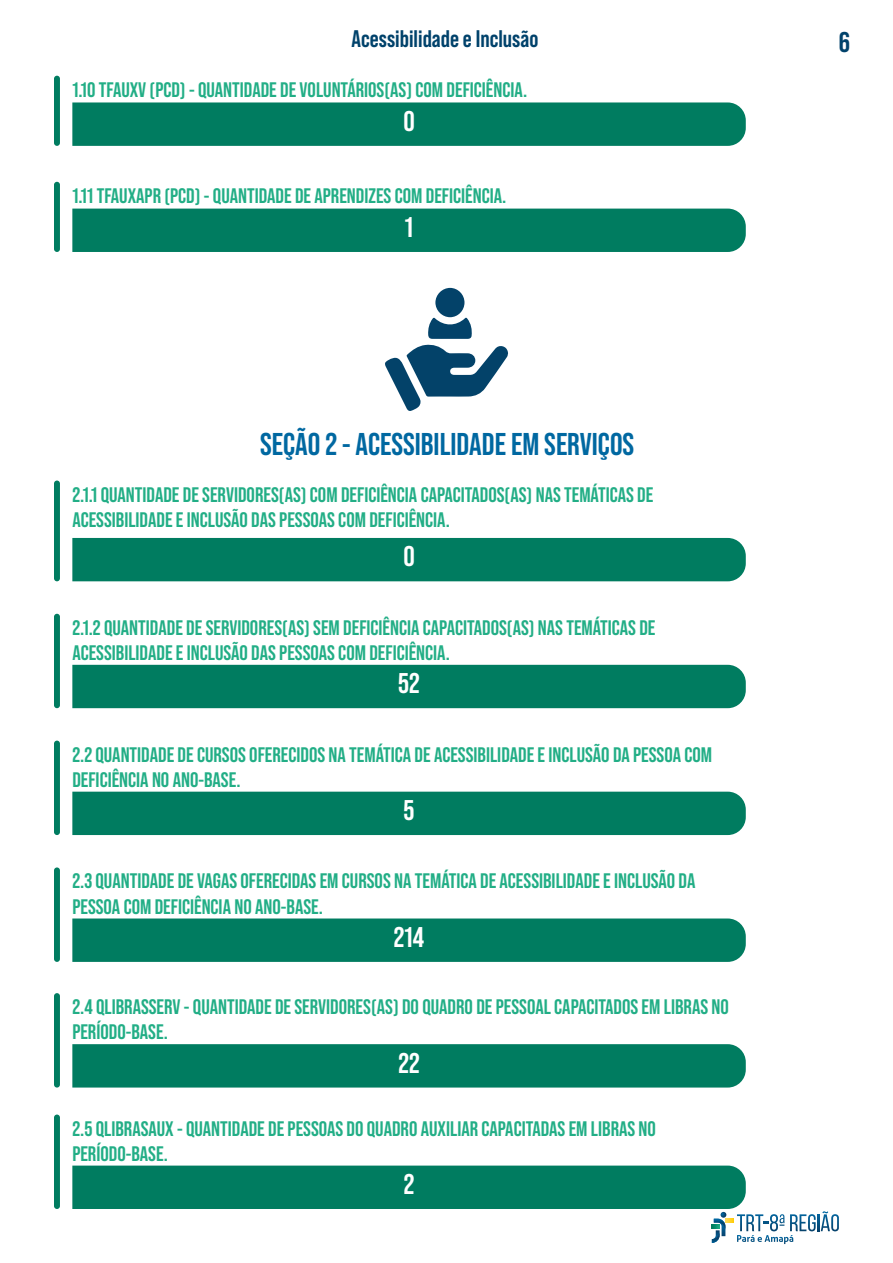
<style>
.page{position:relative;width:893px;height:1263px;background:#fff}
.page>*{position:absolute;margin:0;border:0;box-sizing:border-box;transform-origin:0 0}
.t1{font:700 31.5px "Bebas Neue Pro";color:#0068a1}
.t2{font:700 28.5px "Bebas Neue Pro";color:#fff}
.t3{font:700 28.5px "Bebas Neue Pro";color:#00426b}
.t4{font:700 24px "Bebas Neue Pro";color:#00426b}
.t5{font:700 21px/25.2px "Bebas Neue Pro";color:#22ae86}
</style>
<div class="page">
<div style="left:54px;top:76px;width:6px;height:70px;background:#007c60;border-radius:3px"></div>
<div style="left:72px;top:102px;width:674px;height:44px;background:#007c60"></div>
<div style="left:72px;top:209px;width:674px;height:43px;background:#007c60"></div>
<div style="left:54px;top:182px;width:6px;height:70px;background:#007c60;border-radius:3px"></div>
<div style="left:72px;top:792px;width:674px;height:43px;background:#007c60"></div>
<div style="left:72px;top:538px;width:674px;height:43px;background:#007c60"></div>
<div style="left:72px;top:665px;width:674px;height:43px;background:#007c60"></div>
<div style="left:54px;top:480px;width:6px;height:101px;background:#007c60;border-radius:3px"></div>
<div style="left:54px;top:614px;width:6px;height:94px;background:#007c60;border-radius:3px"></div>
<div style="left:54px;top:741px;width:6px;height:94px;background:#007c60;border-radius:3px"></div>
<div style="left:72px;top:918px;width:674px;height:44px;background:#007c60"></div>
<div style="left:54px;top:867px;width:6px;height:95px;background:#007c60;border-radius:3px"></div>
<div style="left:72px;top:1044px;width:674px;height:43px;background:#007c60"></div>
<div style="left:54px;top:993px;width:6px;height:94px;background:#007c60;border-radius:3px"></div>
<div style="left:54px;top:1114px;width:6px;height:95px;background:#007c60;border-radius:3px"></div>
<svg style="left:72px;top:1165px;width:767px;height:79px"></svg>
<svg style="left:385px;top:317px;width:123px;height:94px"></svg>
<div style="left:435px;top:288px;width:29px;height:29px;background:#034269;border-radius:50%"></div>
<p class="t4" style="left:352px;top:25px;width:188px">Acessibilidade e Inclusão</p>
<h2 class="t3" style="left:839px;top:26px;width:13px">6</h2>
<p class="t5" style="left:72px;top:77px;width:456px">1.10 TFAUXV (PCD) - QUANTIDADE DE VOLUNTÁRIOS(AS) COM DEFICIÊNCIA.</p>
<h2 class="t2" style="left:403px;top:105px;width:13px">0</h2>
<p class="t5" style="left:72px;top:183px;width:436px">1.11 TFAUXAPR (PCD) - QUANTIDADE DE APRENDIZES COM DEFICIÊNCIA.</p>
<h2 class="t2" style="left:405px;top:211px;width:10px">1</h2>
<h1 class="t1" style="left:260px;top:426px;width:376px">SEÇÃO 2 - ACESSIBILIDADE EM SERVIÇOS</h1>
<p class="t5" style="left:72px;top:481px;width:582px">2.1.1 QUANTIDADE DE SERVIDORES(AS) COM DEFICIÊNCIA CAPACITADOS(AS) NAS TEMÁTICAS DE<br>ACESSIBILIDADE E INCLUSÃO DAS PESSOAS COM DEFICIÊNCIA.</p>
<h2 class="t2" style="left:403px;top:540px;width:13px">0</h2>
<p class="t5" style="left:72px;top:615px;width:585px">2.1.2 QUANTIDADE DE SERVIDORES(AS) SEM DEFICIÊNCIA CAPACITADOS(AS) NAS TEMÁTICAS DE<br>ACESSIBILIDADE E INCLUSÃO DAS PESSOAS COM DEFICIÊNCIA.</p>
<h2 class="t2" style="left:398px;top:667px;width:23px">52</h2>
<p class="t5" style="left:72px;top:741px;width:641px">2.2 QUANTIDADE DE CURSOS OFERECIDOS NA TEMÁTICA DE ACESSIBILIDADE E INCLUSÃO DA PESSOA COM<br>DEFICIÊNCIA NO ANO-BASE.</p>
<h2 class="t2" style="left:404px;top:794px;width:12px">5</h2>
<p class="t5" style="left:72px;top:868px;width:625px">2.3 QUANTIDADE DE VAGAS OFERECIDAS EM CURSOS NA TEMÁTICA DE ACESSIBILIDADE E INCLUSÃO DA<br>PESSOA COM DEFICIÊNCIA NO ANO-BASE.</p>
<h2 class="t2" style="left:394px;top:921px;width:32px">214</h2>
<p class="t5" style="left:72px;top:994px;width:658px">2.4 QLIBRASSERV - QUANTIDADE DE SERVIDORES(AS) DO QUADRO DE PESSOAL CAPACITADOS EM LIBRAS NO<br>PERÍODO-BASE.</p>
<h2 class="t2" style="left:398px;top:1046px;width:23px">22</h2>
<p class="t5" style="left:72px;top:1115px;width:585px">2.5 QLIBRASAUX - QUANTIDADE DE PESSOAS DO QUADRO AUXILIAR CAPACITADAS EM LIBRAS NO<br>PERÍODO-BASE.</p>
<h2 class="t2" style="left:404px;top:1168px;width:12px">2</h2>
</div>
